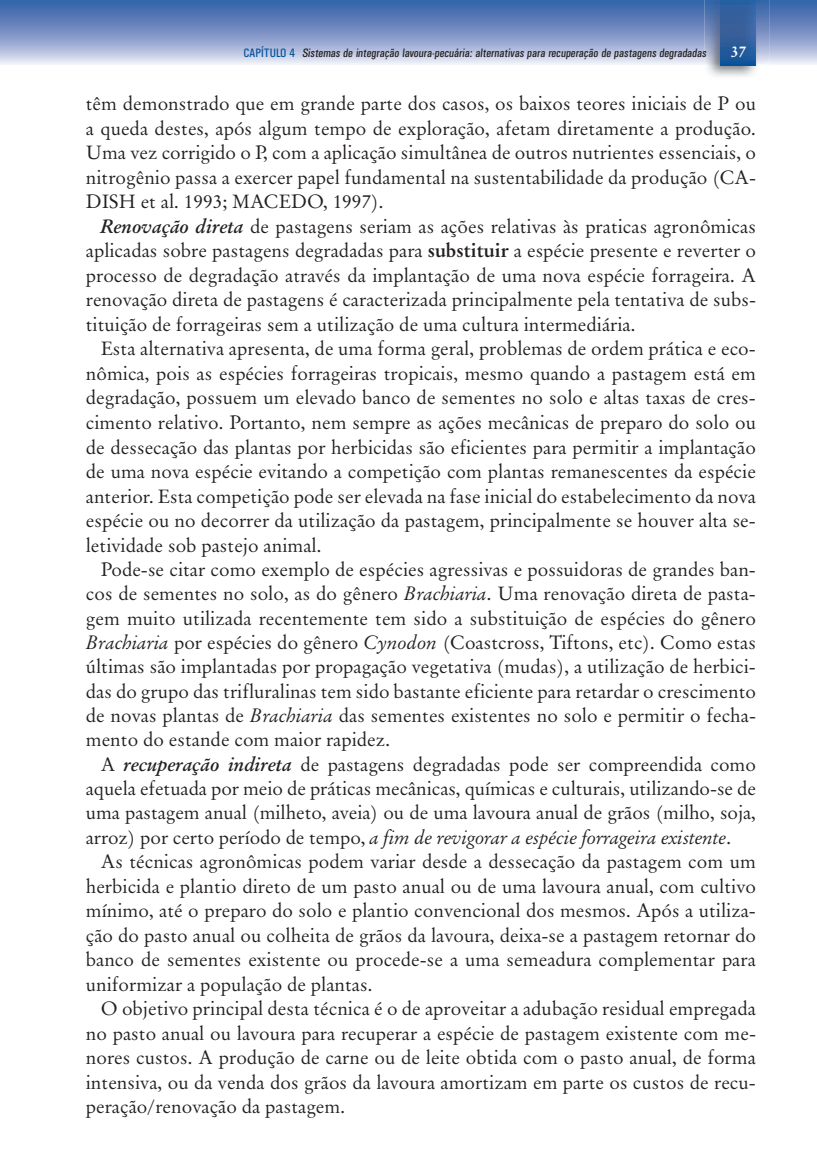
<style>
.page{position:relative;width:817px;height:1164px;background:#fff}
.page>*{position:absolute;margin:0;border:0;box-sizing:border-box;transform-origin:0 0}
.t1{font:19.25px/24.5px "Original Garamond BT";color:#231f20;text-align:justify}
.t2{font:700 15.75px "Original Garamond BT";color:#fff}
.t3{font:12.25px "Univers Condensed";color:#231f20}
.s1{color:#01519b}
.s2{font-weight:700;font-style:italic}
.s3{font-weight:700}
.s4{font-style:italic}
</style>
<div class="page">
<svg style="left:0;top:0;width:816px;height:65px;background:#839ac8"></svg>
<img style="left:704px;top:0;width:65px;height:77px">
<img style="left:720px;top:0;width:35px;height:66px">
<p class="t3" style="left:243px;top:49px;width:466px"><span class="s1">CAPÍTULO 4</span> Sistemas de integração lavoura-pecuária: alternativas para recuperação de pastagens degradadas</p>
<p class="t2" style="left:730px;top:45px;width:17px">37</p>
<p class="t1" style="left:86px;top:93px;width:671px">têm demonstrado que em grande parte dos casos, os baixos teores iniciais de P ou a queda destes, após algum tempo de exploração, afetam diretamente a produção.<br>Uma vez corrigido o P, com a aplicação simultânea de outros nutrientes essenciais, o nitrogênio passa a exercer papel fundamental na sustentabilidade da produção (CA-DISH et al. 1993; MACEDO, 1997).</p>
<p class="t1" style="left:86px;top:216px;width:671px;text-indent:15px"><span class="s2">Renovação direta</span> de pastagens seriam as ações relativas às praticas agronômicas aplicadas sobre pastagens degradadas para <span class="s3">substituir</span> a espécie presente e reverter o processo de degradação através da implantação de uma nova espécie forrageira. A renovação direta de pastagens é caracterizada principalmente pela tentativa de subs&shy;tituição de forrageiras sem a utilização de uma cultura intermediária.</p>
<p class="t1" style="left:86px;top:338px;width:671px;text-indent:15px">Esta alternativa apresenta, de uma forma geral, problemas de ordem prática e eco&shy;nômica, pois as espécies forrageiras tropicais, mesmo quando a pastagem está em degradação, possuem um elevado banco de sementes no solo e altas taxas de cres&shy;cimento relativo. Portanto, nem sempre as ações mecânicas de preparo do solo ou de dessecação das plantas por herbicidas são eficientes para permitir a implantação de uma nova espécie evitando a competição com plantas remanescentes da espécie anterior. Esta competição pode ser elevada na fase inicial do estabelecimento da nova espécie ou no decorrer da utilização da pastagem, principalmente se houver alta se&shy;letividade sob pastejo animal.</p>
<p class="t1" style="left:86px;top:559px;width:671px;text-indent:15px">Pode-se citar como exemplo de espécies agressivas e possuidoras de grandes ban&shy;cos de sementes no solo, as do gênero <span class="s4">Brachiaria</span>. Uma renovação direta de pasta&shy;gem muito utilizada recentemente tem sido a substituição de espécies do gênero <span class="s4">Brachiaria</span> por espécies do gênero <span class="s4">Cynodon</span> (Coastcross, Tiftons, etc). Como estas últimas são implantadas por propagação vegetativa (mudas), a utilização de herbici&shy;das do grupo das trifluralinas tem sido bastante eficiente para retardar o crescimento de novas plantas de <span class="s4">Brachiaria</span> das sementes existentes no solo e permitir o fecha&shy;mento do estande com maior rapidez.</p>
<p class="t1" style="left:86px;top:753px;width:671px;text-indent:15px">A <span class="s2">recuperação indireta</span> de pastagens degradadas pode ser compreendida como aquela efetuada por meio de práticas mecânicas, químicas e culturais, utilizando-se de uma pastagem anual (milheto, aveia) ou de uma lavoura anual de grãos (milho, soja, arroz) por certo período de tempo, <span class="s4">a fim de revigorar a espécie forrageira existente</span>.</p>
<p class="t1" style="left:86px;top:851px;width:671px;text-indent:15px">As técnicas agronômicas podem variar desde a dessecação da pastagem com um herbicida e plantio direto de um pasto anual ou de uma lavoura anual, com cultivo mínimo, até o preparo do solo e plantio convencional dos mesmos. Após a utiliza&shy;ção do pasto anual ou colheita de grãos da lavoura, deixa-se a pastagem retornar do banco de sementes existente ou procede-se a uma semeadura complementar para uniformizar a população de plantas.</p>
<p class="t1" style="left:86px;top:998px;width:671px;text-indent:15px">O objetivo principal desta técnica é o de aproveitar a adubação residual empregada no pasto anual ou lavoura para recuperar a espécie de pastagem existente com me&shy;nores custos. A produção de carne ou de leite obtida com o pasto anual, de forma intensiva, ou da venda dos grãos da lavoura amortizam em parte os custos de recu&shy;peração/renovação da pastagem.</p>
</div>
